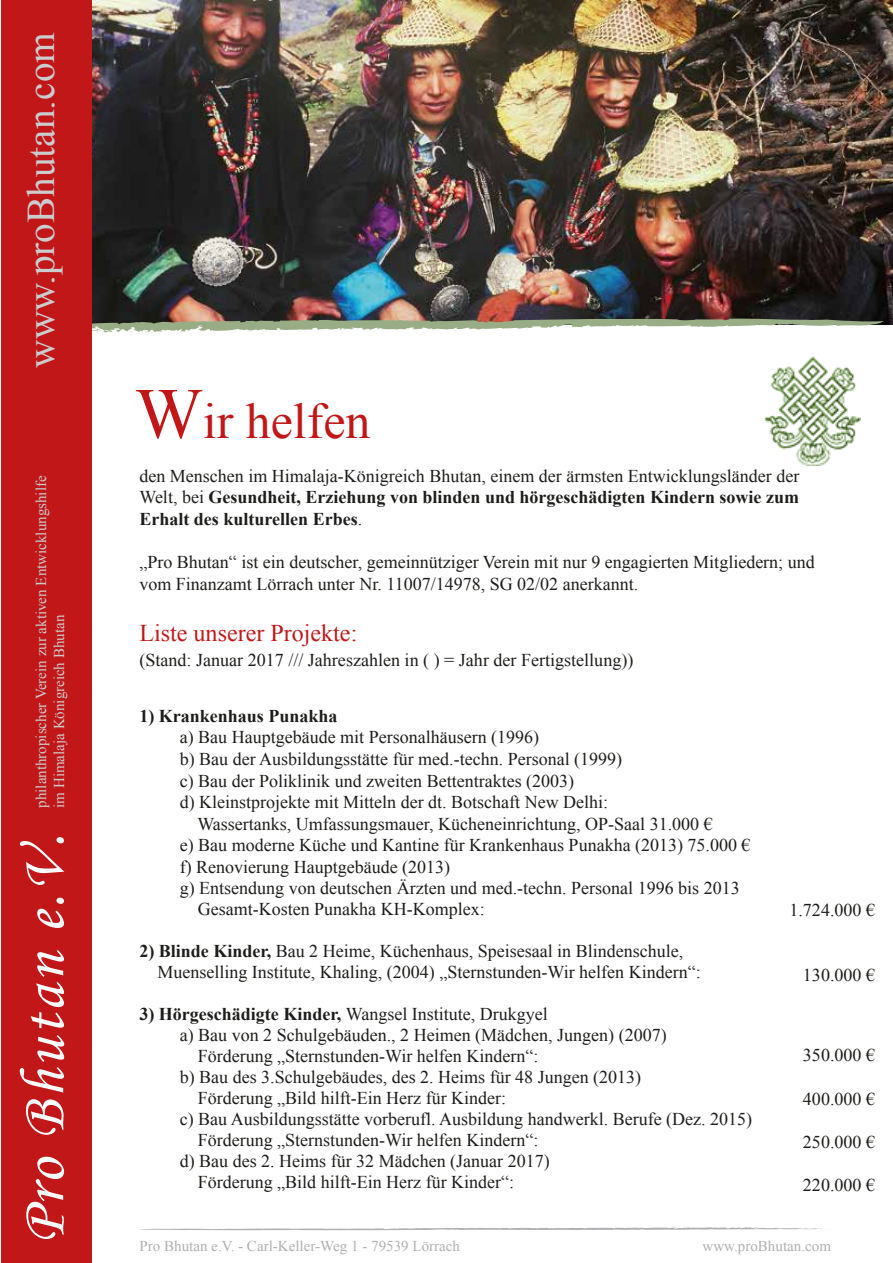
<style>
.page{position:relative;width:893px;height:1263px;background:#fff}
.page>*{position:absolute;margin:0;border:0;box-sizing:border-box;transform-origin:0 0}
.t1{font:49.95px "Times New Roman";color:#c11718}
.t2{font:39.15px "Times New Roman";color:#ccccce}
.t3{font:24px "Times New Roman";color:#c11718}
.t4{font:18px/21.6px "Times New Roman";color:#1d1d1b}
.t5{font:700 18px/21.6px "Times New Roman";color:#1d1d1b;text-align:justify}
.t6{font:15px/18px "Times New Roman";color:#ccccce}
.t7{font:15px "Times New Roman";color:#b0afb3}
.s1{font-size:72px}
.s2{font-weight:400}
.s3{font-weight:700}
</style>
<div class="page">
<img style="left:92px;top:0;width:801px;height:324px">
<svg style="left:1px;top:318px;width:883px;height:14px"></svg>
<img style="left:764px;top:356px;width:96px;height:110px">
<svg style="left:140px;top:1227px;width:682px;height:3px"></svg>
<div style="left:2px;top:0;width:90px;height:1262px;background:#c11718"></div>
<svg style="left:26px;top:1157px;width:38px;height:82px"></svg>
<svg style="left:26px;top:1099px;width:38px;height:36px"></svg>
<svg style="left:20px;top:1035px;width:44px;height:57px"></svg>
<svg style="left:31px;top:950px;width:33px;height:78px"></svg>
<svg style="left:37px;top:898px;width:27px;height:30px"></svg>
<svg style="left:20px;top:837px;width:44px;height:48px"></svg>
<h2 class="t2" style="left:15px;top:367px;width:337px;rotate:-90deg">www.proBhutan.com</h2>
<h1 class="t1" style="left:135px;top:387px;width:237px"><span class="s1">W</span>ir helfen</h1>
<p class="t6" style="left:32px;top:808px;width:334px;rotate:-90deg">philanthropischer Verein zur aktiven Entwicklungshilfe im Himalaja Königreich Bhutan</p>
<p class="t5" style="left:139px;top:464px;width:661px"><span class="s2">den Menschen im Himalaja-Königreich Bhutan, einem der ärmsten Entwicklungsländer der Welt, bei</span> Gesundheit, Erziehung von blinden und hörgeschädigten Kindern sowie zum Erhalt des kulturellen Erbes<span class="s2">.</span></p>
<p class="t4" style="left:139px;top:551px;width:677px">„Pro Bhutan“ ist ein deutscher, gemeinnütziger Verein mit nur 9 engagierten Mitgliedern; und vom Finanzamt Lörrach unter Nr. 11007/14978, SG 02/02 anerkannt.</p>
<h3 class="t3" style="left:139px;top:617px;width:219px">Liste unserer Projekte:</h3>
<p class="t4" style="left:139px;top:649px;width:495px">(Stand: Januar 2017 /// Jahreszahlen in ( ) = Jahr der Fertigstellung))</p>
<p class="t5" style="left:139px;top:704px;width:200px">1) Krankenhaus Punakha</p>
<p class="t4" style="left:180px;top:726px;width:361px">a) Bau Hauptgebäude mit Personalhäusern (1996)</p>
<p class="t4" style="left:180px;top:748px;width:444px">b) Bau der Ausbildungsstätte für med.-techn. Personal (1999)</p>
<p class="t4" style="left:180px;top:769px;width:396px">c) Bau der Poliklinik und zweiten Bettentraktes (2003)</p>
<p class="t4" style="left:180px;top:791px;width:430px">d) Kleinstprojekte mit Mitteln der dt. Botschaft New Delhi:</p>
<p class="t4" style="left:197px;top:813px;width:517px">Wassertanks, Umfassungsmauer, Kücheneinrichtung, OP-Saal 31.000 €</p>
<p class="t4" style="left:180px;top:834px;width:572px">e) Bau moderne Küche und Kantine für Krankenhaus Punakha (2013) 75.000 €</p>
<p class="t4" style="left:180px;top:856px;width:272px">f) Renovierung Hauptgebäude (2013)</p>
<p class="t4" style="left:180px;top:877px;width:561px">g) Entsendung von deutschen Ärzten und med.-techn. Personal 1996 bis 2013</p>
<p class="t4" style="left:198px;top:898px;width:288px">Gesamt-Kosten Punakha KH-Komplex:</p>
<p class="t4" style="left:157px;top:940px;width:545px;line-height:21px;text-indent:-18px"><span class="s3">2) Blinde Kinder,</span> Bau 2 Heime, Küchenhaus, Speisesaal in Blindenschule,<br>Muenselling Institute, Khaling, (2004) „Sternstunden-Wir helfen Kindern“:</p>
<p class="t4" style="left:139px;top:1003px;width:410px"><span class="s3">3) Hörgeschädigte Kinder,</span> Wangsel Institute, Drukgyel</p>
<p class="t4" style="left:180px;top:1024px;width:488px">a) Bau von 2 Schulgebäuden., 2 Heimen (Mädchen, Jungen) (2007)</p>
<p class="t4" style="left:198px;top:1045px;width:342px">Förderung „Sternstunden-Wir helfen Kindern“:</p>
<p class="t4" style="left:180px;top:1066px;width:463px">b) Bau des 3.Schulgebäudes, des 2. Heims für 48 Jungen (2013)</p>
<p class="t4" style="left:198px;top:1087px;width:310px">Förderung „Bild hilft-Ein Herz für Kinder:</p>
<p class="t4" style="left:180px;top:1108px;width:574px">c) Bau Ausbildungsstätte vorberufl. Ausbildung handwerkl. Berufe (Dez. 2015)</p>
<p class="t4" style="left:198px;top:1129px;width:342px">Förderung „Sternstunden-Wir helfen Kindern“:</p>
<p class="t4" style="left:180px;top:1150px;width:371px">d) Bau des 2. Heims für 32 Mädchen (Januar 2017)</p>
<p class="t4" style="left:198px;top:1171px;width:318px">Förderung „Bild hilft-Ein Herz für Kinder“:</p>
<p class="t4" style="left:789px;top:899px;width:87px">1.724.000 €</p>
<p class="t4" style="left:803px;top:964px;width:73px">130.000 €</p>
<p class="t4" style="left:803px;top:1044px;width:73px">350.000 €</p>
<p class="t4" style="left:803px;top:1087px;width:73px">400.000 €</p>
<p class="t4" style="left:803px;top:1131px;width:73px">250.000 €</p>
<p class="t4" style="left:803px;top:1174px;width:73px">220.000 €</p>
<p class="t7" style="left:139px;top:1236px;width:322px">Pro Bhutan e.V. - Carl-Keller-Weg 1 - 79539 Lörrach</p>
<p class="t7" style="left:702px;top:1236px;width:130px">www.proBhutan.com</p>
</div>
